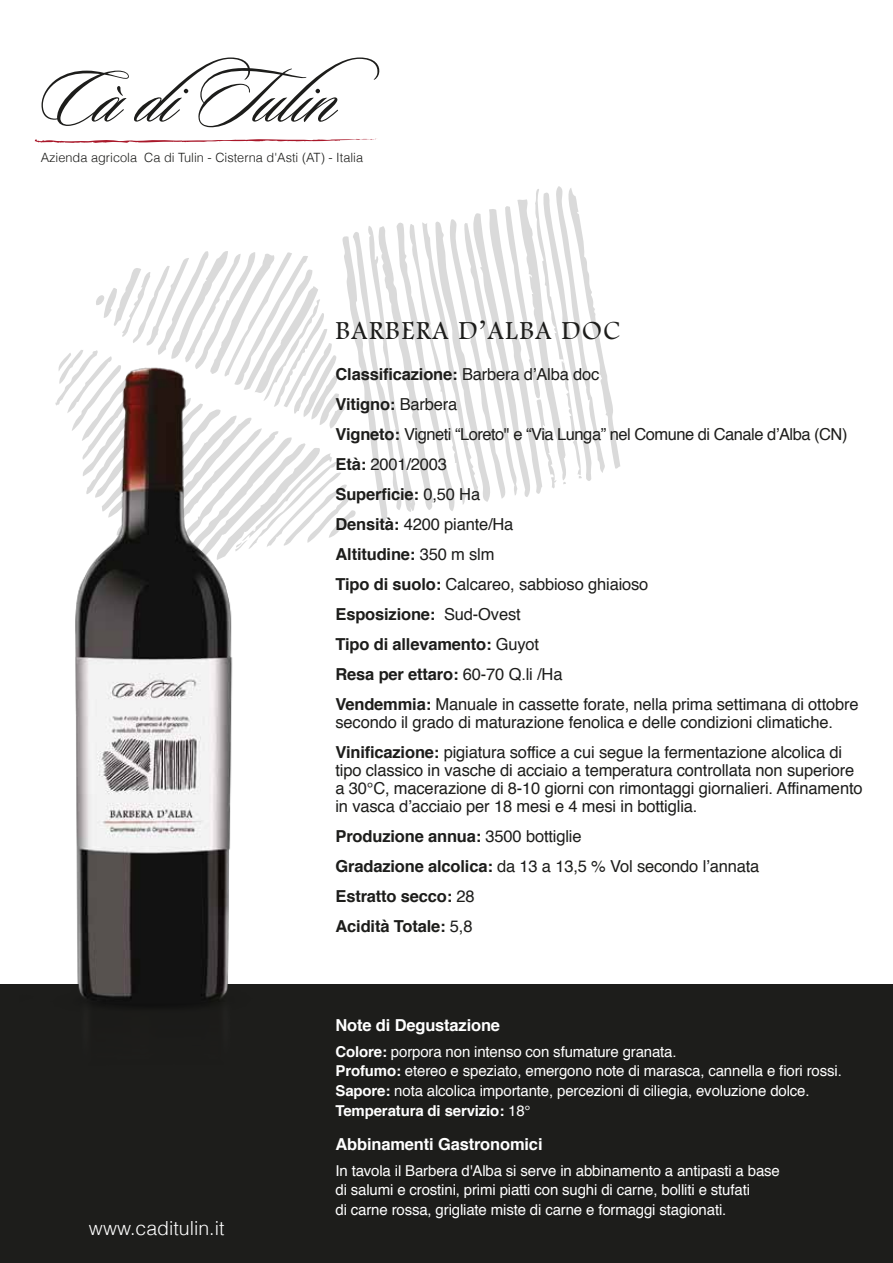
<style>
.page{position:relative;width:893px;height:1263px;background:#fff}
.page>*{position:absolute;margin:0;border:0;box-sizing:border-box;transform-origin:0 0}
.t1{font:27px "Footlight MT Light";letter-spacing:.06em;color:#1d1d1b}
.t2{font:300 19.5px "Helvetica";color:#fff}
.t3{font:16.5px/30px "Helvetica";letter-spacing:-.01em;color:#1d1d1b}
.t4{font:700 16.5px/30px "Helvetica";letter-spacing:-.01em;color:#1d1d1b}
.t5{font:700 16.5px "Helvetica";letter-spacing:-.01em;color:#fff}
.t6{font:15px/19.5px "Helvetica";letter-spacing:-.01em;color:#fff}
.t7{font:300 12.75px "Helvetica";color:#1d1d1b}
.s1{font-weight:700}
.s2{font-weight:400}
</style>
<div class="page">
<svg style="left:96px;top:186px;width:524px;height:360px"></svg>
<div style="left:0;top:984px;width:893px;height:279px;background:#1d1d1b"></div>
<svg style="left:34px;top:138px;width:343px;height:5px"></svg>
<svg style="left:41px;top:57px;width:339px;height:71px"></svg>
<img style="left:55px;top:336px;width:227px;height:671px">
<p class="t7" style="left:41px;top:150px;width:324px">Azienda agricola Ca di Tulin - Cisterna d'Asti (AT) - Italia</p>
<h1 class="t1" style="left:335px;top:314px;width:286px">BARBERA D’ALBA DOC</h1>
<p class="t3" style="left:335px;top:359px;width:525px"><span class="s1">Classificazione:</span> Barbera d’Alba doc<br><span class="s1">Vitigno:</span> Barbera<br><span class="s1">Vigneto:</span> Vigneti “Loreto" e “Via Lunga” nel Comune di Canale d’Alba (CN)<br><span class="s1">Età:</span> 2001/2003<br><span class="s1">Superficie:</span> 0,50 Ha<br><span class="s1">Densità:</span> 4200 piante/Ha<br><span class="s1">Altitudine:</span> 350 m slm<br><span class="s1">Tipo di suolo:</span> Calcareo, sabbioso ghiaioso<br><span class="s1">Esposizione:</span> Sud-Ovest<br><span class="s1">Tipo di allevamento:</span> Guyot<br><span class="s1">Resa per ettaro:</span> 60-70 Q.li /Ha<br><span class="s1">Vendemmia:</span> Manuale in cassette forate, nella prima settimana di ottobre</p>
<p class="t3" style="left:335px;top:707px;width:508px">secondo il grado di maturazione fenolica e delle condizioni climatiche.<br><span class="s1">Vinificazione:</span> pigiatura soffice a cui segue la fermentazione alcolica di</p>
<p class="t3" style="left:335px;top:761px;width:529px;line-height:18px">tipo classico in vasche di acciaio a temperatura controllata non superiore a 30°C, macerazione di 8-10 giorni con rimontaggi giornalieri. Affinamento in vasca d’acciaio per 18 mesi e 4 mesi in bottiglia.</p>
<p class="t4" style="left:335px;top:821px;width:425px">Produzione annua: <span class="s2">3500 bottiglie<br></span>Gradazione alcolica: <span class="s2">da 13 a 13,5 % Vol secondo l’annata<br></span>Estratto secco: <span class="s2">28<br></span>Acidità Totale: <span class="s2">5,8</span></p>
<p class="t2" style="left:89px;top:1216px;width:137px">www.caditulin.it</p>
<p class="t5" style="left:335px;top:1012px;width:166px">Note di Degustazione</p>
<p class="t6" style="left:335px;top:1042px;width:508px"><span class="s1">Colore:</span> porpora non intenso con sfumature granata.<br><span class="s1">Profumo:</span> etereo e speziato, emergono note di marasca, cannella e fiori rossi.<br><span class="s1">Sapore:</span> nota alcolica importante, percezioni di ciliegia, evoluzione dolce.<br><span class="s1">Temperatura di servizio:</span> 18°</p>
<p class="t5" style="left:335px;top:1131px;width:209px">Abbinamenti Gastronomici</p>
<p class="t6" style="left:335px;top:1161px;width:446px">In tavola il Barbera d'Alba si serve in abbinamento a antipasti a base di salumi e crostini, primi piatti con sughi di carne, bolliti e stufati<br>di carne rossa, grigliate miste di carne e formaggi stagionati.</p>
</div>
